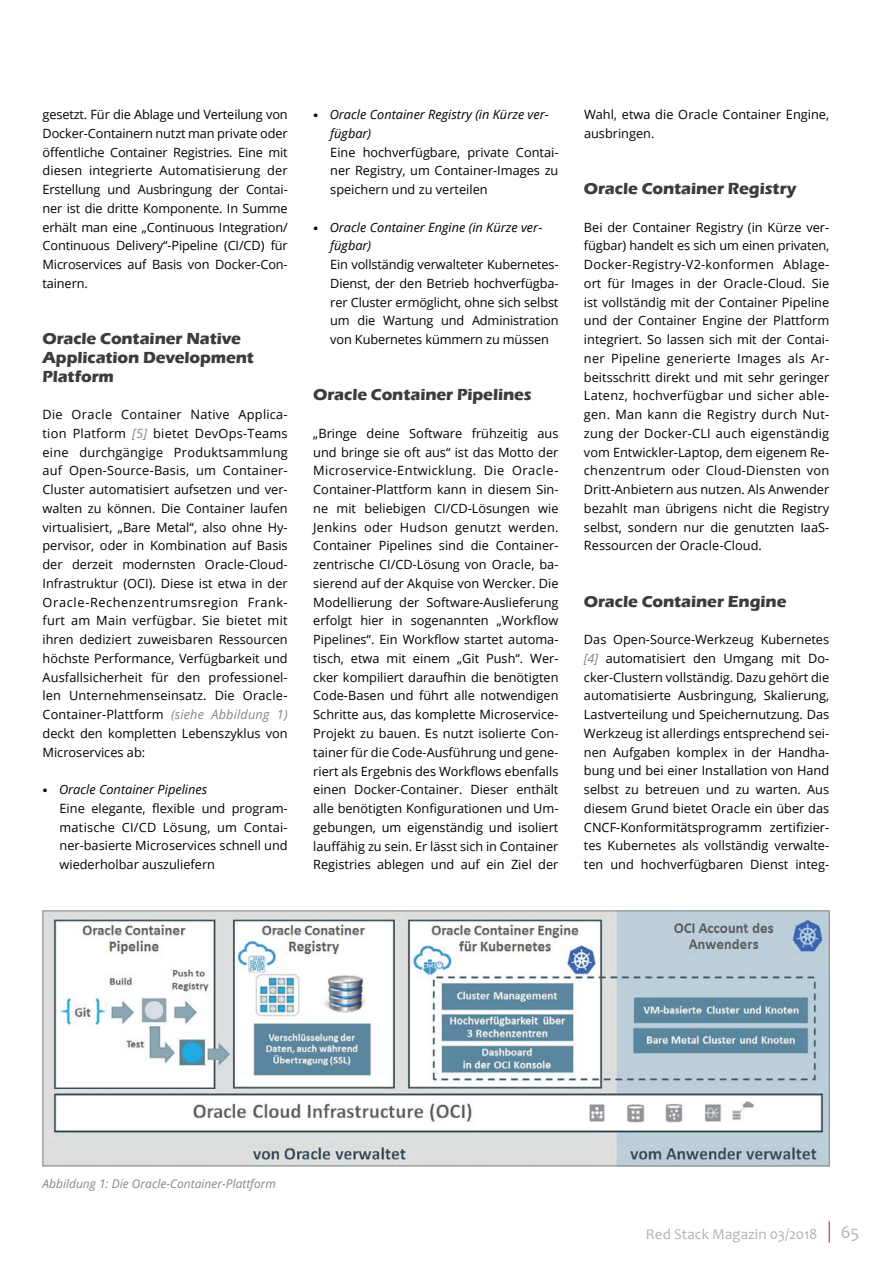
<style>
.page{position:relative;width:893px;height:1263px;background:#fff}
.page>*{position:absolute;margin:0;border:0;box-sizing:border-box;transform-origin:0 0}
.t1{font:18px "Candara";color:#b3b2b2}
.t2{font:700 16.5px/18.8px "Eras ITC";letter-spacing:-.005em;color:#3c3c3b}
.t3{font:15px "Candara";letter-spacing:.005em;color:#b3b2b2}
.t4{font:12.75px/18.8px "Open Sans";color:#000;text-align:justify}
.t5{font:italic 12.75px/18.8px "Open Sans";color:#000}
.t6{font:italic 12px "Open Sans";color:#878787}
.s1{font-style:italic;color:#878787}
.s2{font-family:"Stone Serif Std";font-weight:500;font-size:10.5px}
.s3{font-style:italic}
.s4{font-family:"Stone Serif Std";font-weight:500;font-style:normal;font-size:10.5px}
</style>
<div class="page">
<svg style="left:829px;top:1221px;width:1px;height:21px"></svg>
<img style="left:45px;top:912px;width:783px;height:252px">
<div style="left:43px;top:910px;width:787px;height:256px;border:1px solid #878787"></div>
<p class="t4" style="left:43px;top:105px;width:247px">gesetzt. Für die Ablage und Verteilung von Docker-Containern nutzt man private oder öffentliche Container Registries. Eine mit diesen integrierte Automatisierung der Erstellung und Ausbringung der Contai&shy;ner ist die dritte Komponente. In Summe erhält man eine „Continuous Integration/ Continuous Delivery“-Pipeline (CI/CD) für Microservices auf Basis von Docker-Con&shy;tainern.</p>
<p class="t2" style="left:43px;top:329px;width:213px">Oracle Container Native<br>Application Development<br>Platform</p>
<p class="t4" style="left:43px;top:405px;width:247px">Die Oracle Container Native Applica&shy;tion Platform <span class="s1">[5]</span> bietet DevOps-Teams eine durchgängige Produktsammlung auf Open-Source-Basis, um Container-Cluster automatisiert aufsetzen und ver&shy;walten zu können. Die Container laufen virtualisiert, „Bare Metal“, also ohne Hy&shy;pervisor, oder in Kombination auf Basis der derzeit modernsten Oracle-Cloud-Infrastruktur (OCI). Diese ist etwa in der Oracle-Rechenzentrumsregion Frank&shy;furt am Main verfügbar. Sie bietet mit ihren dediziert zuweisbaren Ressourcen höchste Performance, Verfügbarkeit und Ausfallsicherheit für den professionel&shy;len Unternehmenseinsatz. Die Oracle-Container-Plattform <span class="s1">(siehe Abbildung 1) </span>deckt den kompletten Lebenszyklus von Microservices ab:</p>
<p class="t4" style="left:60px;top:780px;width:230px;text-align:left;text-indent:-17px"><span class="s2">•</span> <span class="s3">Oracle Container Pipelines<br></span>Eine elegante, flexible und program&shy;matische CI/CD Lösung, um Contai&shy;ner-basierte Microservices schnell und wiederholbar auszuliefern</p>
<p class="t5" style="left:330px;top:105px;width:220px;text-indent:-17px"><span class="s4">•</span> Oracle Container Registry (in Kürze ver&shy;fügbar)</p>
<p class="t4" style="left:330px;top:142px;width:230px">Eine hochverfügbare, private Contai&shy;ner Registry, um Container-Images zu speichern und zu verteilen</p>
<p class="t5" style="left:330px;top:217px;width:214px;text-indent:-17px"><span class="s4">•</span> Oracle Container Engine (in Kürze ver&shy;fügbar)</p>
<p class="t4" style="left:330px;top:255px;width:230px">Ein vollständig verwalteter Kubernetes-Dienst, der den Betrieb hochverfügba&shy;rer Cluster ermöglicht, ohne sich selbst um die Wartung und Administration von Kubernetes kümmern zu müssen</p>
<p class="t2" style="left:313px;top:386px;width:220px">Oracle Container Pipelines</p>
<p class="t4" style="left:313px;top:423px;width:247px">„Bringe deine Software frühzeitig aus und bringe sie oft aus“ ist das Motto der Microservice-Entwicklung. Die Oracle-Container-Plattform kann in diesem Sin&shy;ne mit beliebigen CI/CD-Lösungen wie Jenkins oder Hudson genutzt werden.<br>Container Pipelines sind die Container&shy;zentrische CI/CD-Lösung von Oracle, ba&shy;sierend auf der Akquise von Wercker. Die Modellierung der Software-Auslieferung erfolgt hier in sogenannten „Workflow Pipelines“. Ein Workflow startet automa&shy;tisch, etwa mit einem „Git Push“. Wer&shy;cker kompiliert daraufhin die benötigten Code-Basen und führt alle notwendigen Schritte aus, das komplette Microservice-Projekt zu bauen. Es nutzt isolierte Con&shy;tainer für die Code-Ausführung und gene&shy;riert als Ergebnis des Workflows ebenfalls einen Docker-Container. Dieser enthält alle benötigten Konfigurationen und Um&shy;gebungen, um eigenständig und isoliert lauffähig zu sein. Er lässt sich in Container Registries ablegen und auf ein Ziel der</p>
<p class="t4" style="left:584px;top:105px;width:247px">Wahl, etwa die Oracle Container Engine, ausbringen.</p>
<p class="t2" style="left:584px;top:179px;width:214px">Oracle Container Registry</p>
<p class="t4" style="left:584px;top:217px;width:247px">Bei der Container Registry (in Kürze ver&shy;fügbar) handelt es sich um einen privaten, Docker-Registry-V2-konformen Ablage&shy;ort für Images in der Oracle-Cloud. Sie ist vollständig mit der Container Pipeline und der Container Engine der Plattform integriert. So lassen sich mit der Contai&shy;ner Pipeline generierte Images als Ar&shy;beitsschritt direkt und mit sehr geringer Latenz, hochverfügbar und sicher able&shy;gen. Man kann die Registry durch Nut&shy;zung der Docker-CLI auch eigenständig vom Entwickler-Laptop, dem eigenem Re&shy;chenzentrum oder Cloud-Diensten von Dritt-Anbietern aus nutzen. Als Anwender bezahlt man übrigens nicht die Registry selbst, sondern nur die genutzten IaaS-Ressourcen der Oracle-Cloud.</p>
<p class="t2" style="left:584px;top:592px;width:204px">Oracle Container Engine</p>
<p class="t4" style="left:584px;top:630px;width:247px">Das Open-Source-Werkzeug Kubernetes <span class="s1">[4]</span> automatisiert den Umgang mit Do&shy;cker-Clustern vollständig. Dazu gehört die automatisierte Ausbringung, Skalierung, Lastverteilung und Speichernutzung. Das Werkzeug ist allerdings entsprechend sei&shy;nen Aufgaben komplex in der Handha&shy;bung und bei einer Installation von Hand selbst zu betreuen und zu warten. Aus diesem Grund bietet Oracle ein über das CNCF-Konformitätsprogramm zertifizier&shy;tes Kubernetes als vollständig verwalte&shy;ten und hochverfügbaren Dienst integ-</p>
<p class="t6" style="left:43px;top:1175px;width:235px">Abbildung 1: Die Oracle-Container-Plattform</p>
<p class="t3" style="left:646px;top:1224px;width:173px">Red Stack Magazin 03/2018</p>
<h1 class="t1" style="left:841px;top:1221px;width:20px">65</h1>
</div>
